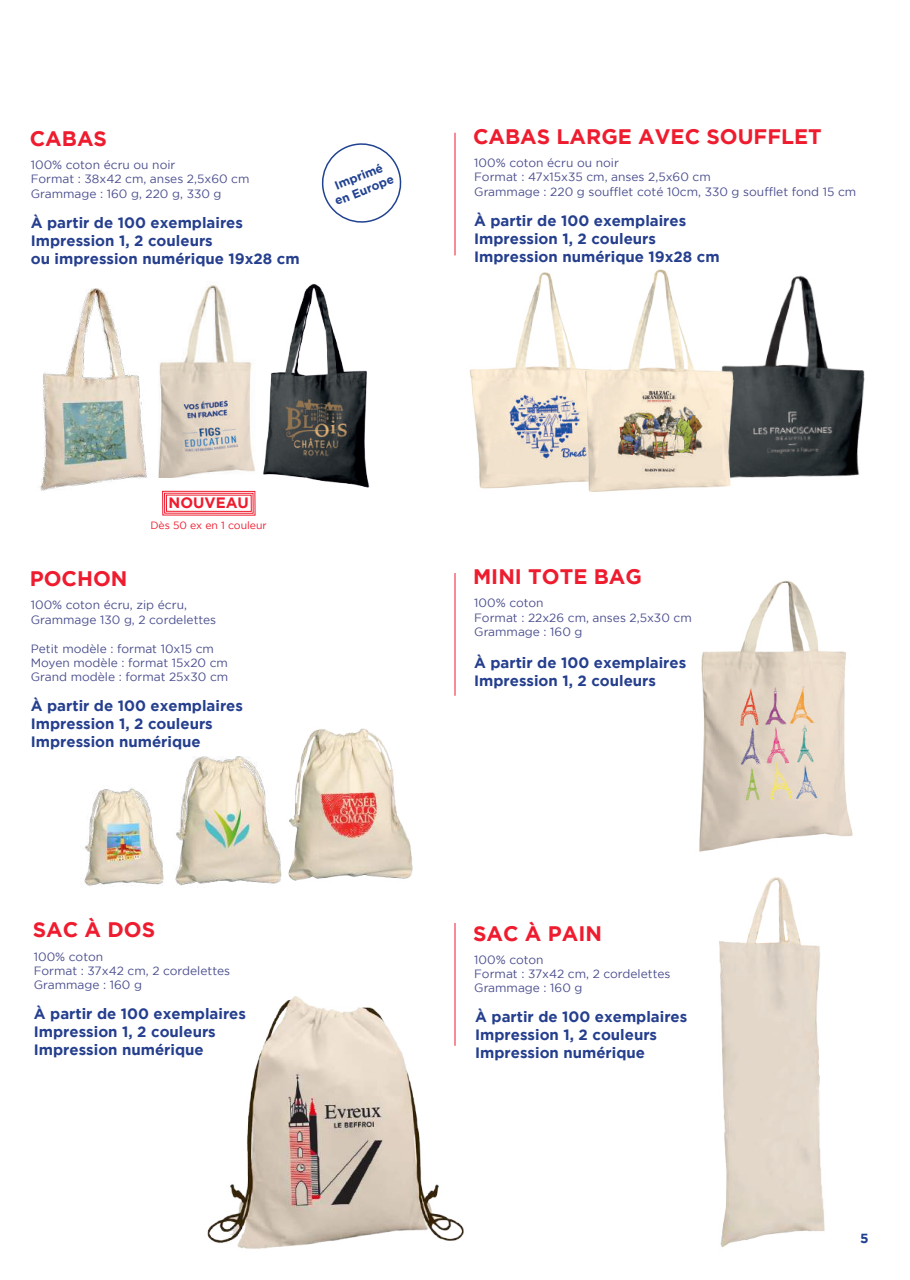
<style>
.page{position:relative;width:910px;height:1280px;background:#fff}
.page>*{position:absolute;margin:0;border:0;box-sizing:border-box;transform-origin:0 0}
.t1{font:700 21px "Gotham";color:#ee1c2e}
.t2{font:700 15px/18px "Gotham";color:#253f8e}
.t3{font:700 15px "Gotham";color:#ee1c2e}
.t4{font:700 13.5px "Gotham";color:#214291}
.t5{font:12px/14.4px "Gotham";color:#4b4f8e}
.t6{font:700 12px/14.4px "Gotham";color:#214291;text-align:center}
.t7{font:10.5px "Gotham";color:#ee1c2e}
</style>
<div class="page">
<img style="left:719px;top:877px;width:106px;height:370px">
<img style="left:699px;top:581px;width:154px;height:271px">
<img style="left:739px;top:275px;width:126px;height:203px">
<img style="left:469px;top:272px;width:106px;height:217px">
<img style="left:200px;top:285px;width:24px;height:19px">
<img style="left:575px;top:269px;width:164px;height:223px">
<img style="left:40px;top:288px;width:122px;height:203px">
<img style="left:293px;top:728px;width:120px;height:153px">
<img style="left:175px;top:756px;width:118px;height:130px">
<img style="left:84px;top:788px;width:80px;height:98px">
<img style="left:207px;top:996px;width:257px;height:253px">
<img style="left:263px;top:284px;width:107px;height:204px">
<svg style="left:321px;top:143px;width:81px;height:80px"></svg>
<hr style="left:455px;top:133px;width:1px;height:122px;background:#ee1c2e">
<hr style="left:455px;top:573px;width:1px;height:123px;background:#ee1c2e">
<hr style="left:455px;top:923px;width:1px;height:123px;background:#ee1c2e">
<svg style="left:162px;top:304px;width:94px;height:212px"></svg>
<div style="left:164px;top:493px;width:90px;height:21px;border:1px solid #ee1c2e"></div>
<div style="left:166px;top:495px;width:86px;height:17px;border:1px solid #ee1c2e"></div>
<h1 class="t1" style="left:30px;top:126px;width:79px">CABAS</h1>
<p class="t5" style="left:31px;top:157px;width:220px">100% coton écru ou noir<br>Format : 38x42 cm, anses 2,5x60 cm<br>Grammage : 160 g, 220 g, 330 g</p>
<p class="t6" style="left:327px;top:181px;width:64px;rotate:-22deg">Imprimé en Europe</p>
<p class="t2" style="left:31px;top:213px;width:270px">À partir de 100 exemplaires<br>Impression 1, 2 couleurs<br>ou impression numérique 19x28 cm</p>
<h1 class="t1" style="left:473px;top:124px;width:350px">CABAS LARGE AVEC SOUFFLET</h1>
<p class="t5" style="left:474px;top:155px;width:384px">100% coton écru ou noir<br>Format : 47x15x35 cm, anses 2,5x60 cm<br>Grammage : 220 g soufflet coté 10cm, 330 g soufflet fond 15 cm</p>
<p class="t2" style="left:474px;top:211px;width:247px">À partir de 100 exemplaires<br>Impression 1, 2 couleurs<br>Impression numérique 19x28 cm</p>
<p class="t3" style="left:169px;top:494px;width:82px">NOUVEAU</p>
<p class="t7" style="left:150px;top:519px;width:118px">Dès 50 ex en 1 couleur</p>
<h1 class="t1" style="left:30px;top:567px;width:99px">POCHON</h1>
<p class="t5" style="left:31px;top:598px;width:187px">100% coton écru, zip écru,<br>Grammage 130 g, 2 cordelettes</p>
<p class="t5" style="left:31px;top:641px;width:199px">Petit modèle : format 10x15 cm<br>Moyen modèle : format 15x20 cm<br>Grand modèle : format 25x30 cm</p>
<p class="t2" style="left:31px;top:696px;width:214px">À partir de 100 exemplaires<br>Impression 1, 2 couleurs<br>Impression numérique</p>
<h1 class="t1" style="left:33px;top:918px;width:124px">SAC À DOS</h1>
<p class="t5" style="left:34px;top:949px;width:198px">100% coton<br>Format : 37x42 cm, 2 cordelettes<br>Grammage : 160 g</p>
<p class="t2" style="left:34px;top:1005px;width:214px">À partir de 100 exemplaires<br>Impression 1, 2 couleurs<br>Impression numérique</p>
<h1 class="t1" style="left:473px;top:564px;width:170px">MINI TOTE BAG</h1>
<p class="t5" style="left:474px;top:596px;width:219px">100% coton<br>Format : 22x26 cm, anses 2,5x30 cm<br>Grammage : 160 g</p>
<p class="t2" style="left:474px;top:654px;width:214px">À partir de 100 exemplaires<br>Impression 1, 2 couleurs</p>
<h1 class="t1" style="left:473px;top:921px;width:130px">SAC À PAIN</h1>
<p class="t5" style="left:474px;top:952px;width:198px">100% coton<br>Format : 37x42 cm, 2 cordelettes<br>Grammage : 160 g</p>
<p class="t2" style="left:475px;top:1007px;width:214px">À partir de 100 exemplaires<br>Impression 1, 2 couleurs<br>Impression numérique</p>
<p class="t4" style="left:860px;top:1231px;width:10px">5</p>
</div>
